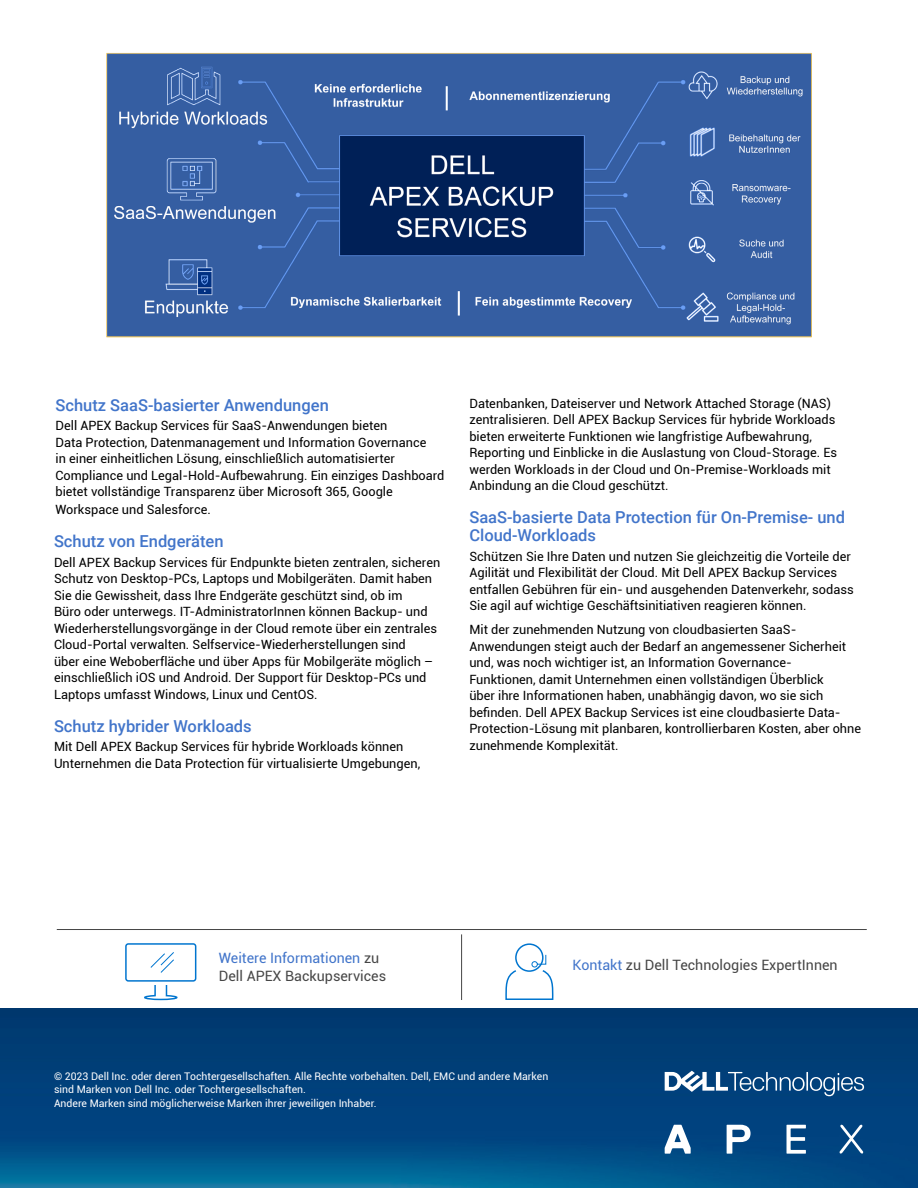
<style>
.page{position:relative;width:918px;height:1188px;background:#fff}
.page>*{position:absolute;margin:0;border:0;box-sizing:border-box;transform-origin:0 0}
.t1{font:500 16.5px/18px "Roboto";color:#4275ca}
.t2{font:14.25px/18px "Roboto";color:#464646}
.t3{font:12.75px/16.5px "Roboto";color:#000}
.t4{font:10.5px/13.5px "Roboto";color:#fff}
.s1{color:#4275ca}
</style>
<div class="page">
<img style="left:0;top:1009px;width:918px;height:179px">
<hr style="left:461px;top:934px;width:1px;height:66px;background:#464646">
<svg style="left:505px;top:943px;width:49px;height:57px"></svg>
<div style="left:125px;top:943px;width:71px;height:39px;border:2px solid #0075cf;border-radius:2px"></div>
<svg style="left:150px;top:952px;width:24px;height:21px"></svg>
<svg style="left:144px;top:985px;width:34px;height:16px"></svg>
<hr style="left:57px;top:929px;width:810px;height:1px;background:#464646">
<svg style="left:665px;top:1125px;width:26px;height:29px"></svg>
<svg style="left:727px;top:1125px;width:24px;height:29px"></svg>
<svg style="left:787px;top:1125px;width:19px;height:29px"></svg>
<svg style="left:840px;top:1125px;width:23px;height:29px"></svg>
<svg style="left:665px;top:1071px;width:199px;height:25px"></svg>
<img style="left:106px;top:52px;width:706px;height:286px">
<p class="t1" style="left:56px;top:395px;width:275px">Schutz SaaS-basierter Anwendungen</p>
<p class="t3" style="left:56px;top:417px;width:391px">Dell APEX Backup Services für SaaS-Anwendungen bieten<br>Data Protection, Datenmanagement und Information Governance<br>in einer einheitlichen Lösung, einschließlich automatisierter Compliance und Legal-Hold-Aufbewahrung. Ein einziges Dashboard bietet vollständige Transparenz über Microsoft 365, Google</p>
<p class="t3" style="left:56px;top:501px;width:157px">Workspace und Salesforce.</p>
<p class="t1" style="left:54px;top:532px;width:171px">Schutz von Endgeräten</p>
<p class="t3" style="left:54px;top:553px;width:388px">Dell APEX Backup Services für Endpunkte bieten zentralen, sicheren Schutz von Desktop-PCs, Laptops und Mobilgeräten. Damit haben Sie die Gewissheit, dass Ihre Endgeräte geschützt sind, ob im<br>Büro oder unterwegs. IT-AdministratorInnen können Backup- und Wiederherstellungsvorgänge in der Cloud remote über ein zentrales Cloud-Portal verwalten. Selfservice-Wiederherstellungen sind<br>über eine Weboberfläche und über Apps für Mobilgeräte möglich – einschließlich iOS und Android. Der Support für Desktop-PCs und Laptops umfasst Windows, Linux und CentOS.</p>
<p class="t1" style="left:54px;top:716px;width:199px">Schutz hybrider Workloads</p>
<p class="t3" style="left:54px;top:738px;width:368px">Mit Dell APEX Backup Services für hybride Workloads können<br>Unternehmen die Data Protection für virtualisierte Umgebungen,</p>
<p class="t3" style="left:469px;top:395px;width:369px">Datenbanken, Dateiserver und Network Attached Storage (NAS) zentralisieren. Dell APEX Backup Services für hybride Workloads bieten erweiterte Funktionen wie langfristige Aufbewahrung, Reporting und Einblicke in die Auslastung von Cloud-Storage. Es werden Workloads in der Cloud und On-Premise-Workloads mit Anbindung an die Cloud geschützt.</p>
<p class="t1" style="left:469px;top:508px;width:377px">SaaS-basierte Data Protection für On-Premise- und<br>Cloud-Workloads</p>
<p class="t3" style="left:469px;top:548px;width:386px">Schützen Sie Ihre Daten und nutzen Sie gleichzeitig die Vorteile der Agilität und Flexibilität der Cloud. Mit Dell APEX Backup Services entfallen Gebühren für ein- und ausgehenden Datenverkehr, sodass Sie agil auf wichtige Geschäftsinitiativen reagieren können.</p>
<p class="t3" style="left:469px;top:621px;width:393px">Mit der zunehmenden Nutzung von cloudbasierten SaaS-Anwendungen steigt auch der Bedarf an angemessener Sicherheit und, was noch wichtiger ist, an Information Governance-Funktionen, damit Unternehmen einen vollständigen Überblick<br>über ihre Informationen haben, unabhängig davon, wo sie sich befinden. Dell APEX Backup Services ist eine cloudbasierte Data-Protection-Lösung mit planbaren, kontrollierbaren Kosten, aber ohne zunehmende Komplexität.</p>
<p class="t2" style="left:219px;top:949px;width:169px"><span class="s1">Weitere Informationen</span> zu<br>Dell APEX Backupservices</p>
<p class="t2" style="left:573px;top:955px;width:267px"><span class="s1">Kontakt</span> zu Dell Technologies ExpertInnen</p>
<p class="t4" style="left:54px;top:1069px;width:496px">© 2023 Dell Inc. oder deren Tochtergesellschaften. Alle Rechte vorbehalten. Dell, EMC und andere Marken sind Marken von Dell Inc. oder Tochtergesellschaften.</p>
<p class="t4" style="left:54px;top:1096px;width:324px">Andere Marken sind möglicherweise Marken ihrer jeweiligen Inhaber.</p>
</div>
